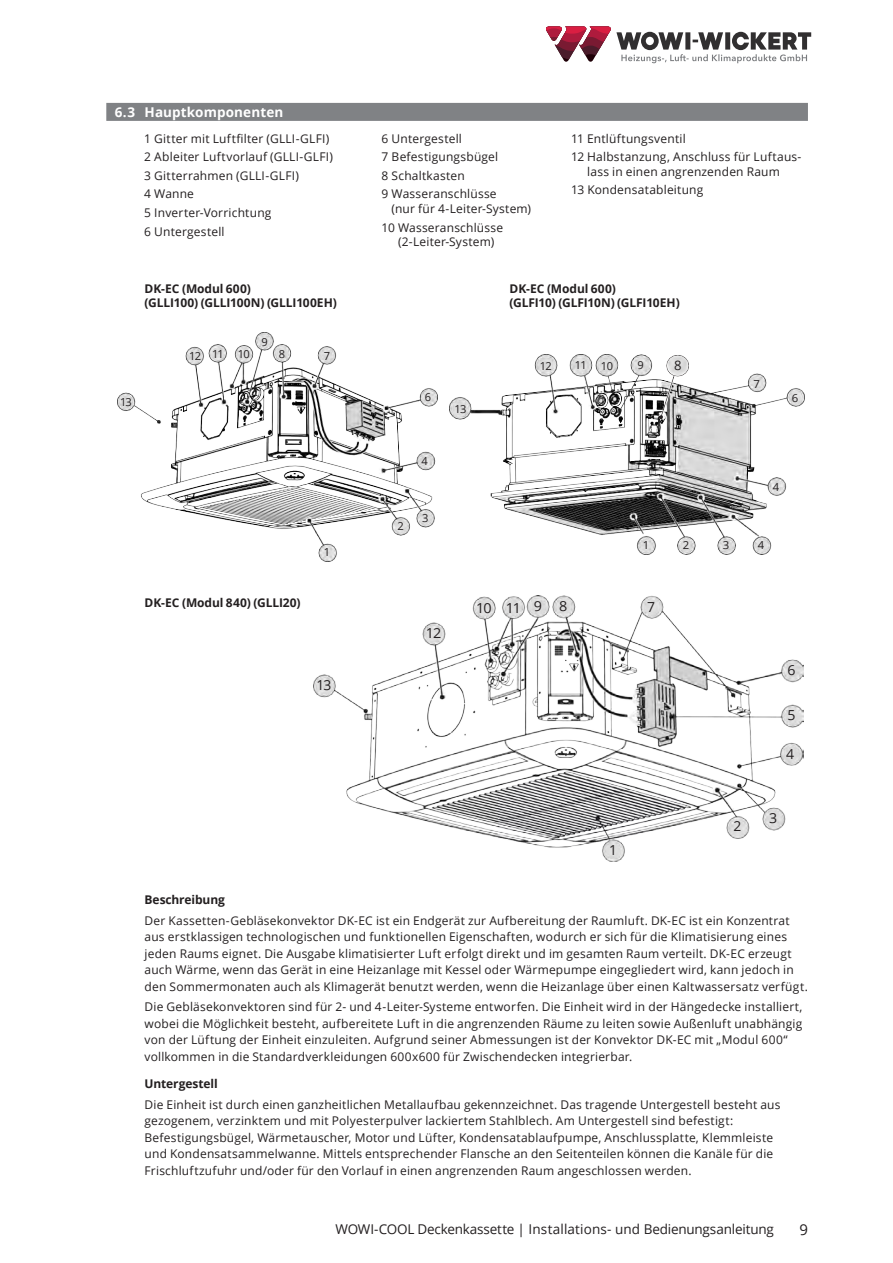
<style>
.page{position:relative;width:893px;height:1263px;background:#fff}
.page>*{position:absolute;margin:0;border:0;box-sizing:border-box;transform-origin:0 0}
.t1{font:15px "Open Sans";color:#231f20}
.t2{font:13.8px "Open Sans";letter-spacing:-.065em;color:#231f20}
.t3{font:13.8px "Open Sans";letter-spacing:-.065em;color:#231f20;scale:1.04 1}
.t4{font:13.5px "Open Sans";letter-spacing:-.01em;color:#231f20}
.t5{font:700 13.5px "Open Sans";letter-spacing:.01em;color:#fff}
.t6{font:13.05px "Open Sans";color:#231f20}
.t7{font:12px/16.5px "Open Sans";letter-spacing:.015em;color:#231f20}
.t8{font:700 12px/14.4px "Open Sans";letter-spacing:-.01em;color:#231f20}
.t9{font:11.4px "Open Sans";color:#231f20}
.t10{font:11.1px "Open Sans";letter-spacing:-.06em;color:#231f20}
</style>
<div class="page">
<svg style="left:546px;top:27px;width:265px;height:36px"></svg>
<div style="left:106px;top:103px;width:702px;height:18px;background:#808285"></div>
<img style="left:450px;top:355px;width:354px;height:200px">
<img style="left:117px;top:332px;width:321px;height:229px">
<img style="left:660px;top:355px;width:29px;height:64px">
<img style="left:313px;top:595px;width:490px;height:267px">
<p class="t5" style="left:115px;top:102px;width:170px">6.3 Hauptkomponenten</p>
<p class="t7" style="left:144px;top:129px;width:190px;line-height:18.6px">1 Gitter mit Luftfilter (GLLI-GLFI)<br>2 Ableiter Luftvorlauf (GLLI-GLFI)<br>3 Gitterrahmen (GLLI-GLFI)<br>4 Wanne<br>5 Inverter-Vorrichtung<br>6 Untergestell</p>
<p class="t7" style="left:382px;top:129px;width:118px;line-height:18.6px">6 Untergestell<br>7 Befestigungsbügel<br>8 Schaltkasten<br>9 Wasseranschlüsse</p>
<p class="t7" style="left:382px;top:199px;width:151px;line-height:18.6px;text-indent:10px">(nur für 4-Leiter-System)<br>10 Wasseranschlüsse</p>
<p class="t7" style="left:398px;top:233px;width:98px">(2-Leiter-System)</p>
<p class="t7" style="left:571px;top:129px;width:232px;line-height:18.6px">11 Entlüftungsventil<br>12 Halbstanzung, Anschluss für Luftaus-</p>
<p class="t7" style="left:571px;top:162px;width:210px;line-height:18.6px;text-indent:16px">lass in einen angrenzenden Raum<br>13 Kondensatableitung</p>
<p class="t8" style="left:145px;top:281px;width:194px">DK-EC (Modul 600)<br>(GLLI100) (GLLI100N) (GLLI100EH)</p>
<p class="t8" style="left:510px;top:281px;width:172px">DK-EC (Modul 600)<br>(GLFI10) (GLFI10N) (GLFI10EH)</p>
<p class="t10" style="left:120px;top:394px;width:13px">13</p>
<p class="t10" style="left:189px;top:347px;width:36px">12 11</p>
<p class="t10" style="left:238px;top:347px;width:14px">10</p>
<p class="t10" style="left:262px;top:334px;width:8px">9</p>
<p class="t10" style="left:279px;top:346px;width:8px">8</p>
<p class="t10" style="left:324px;top:349px;width:8px">7</p>
<p class="t8" style="left:145px;top:595px;width:157px">DK-EC (Modul 840) (GLLI20)</p>
<p class="t10" style="left:324px;top:545px;width:8px">1</p>
<p class="t2" style="left:317px;top:676px;width:16px">13</p>
<p class="t10" style="left:425px;top:389px;width:8px">6</p>
<p class="t10" style="left:421px;top:453px;width:8px">4</p>
<p class="t10" style="left:397px;top:518px;width:8px">2</p>
<p class="t10" style="left:422px;top:510px;width:8px">3</p>
<p class="t10" style="left:454px;top:401px;width:14px">13</p>
<p class="t10" style="left:540px;top:358px;width:14px">12</p>
<p class="t10" style="left:575px;top:358px;width:13px">11</p>
<p class="t10" style="left:638px;top:357px;width:8px">9</p>
<p class="t10" style="left:601px;top:358px;width:14px">10</p>
<p class="t6" style="left:674px;top:356px;width:9px">8</p>
<p class="t10" style="left:753px;top:376px;width:8px">7</p>
<p class="t9" style="left:758px;top:377px;width:8px">8</p>
<p class="t10" style="left:792px;top:390px;width:8px">6</p>
<p class="t10" style="left:773px;top:479px;width:8px">4</p>
<p class="t10" style="left:643px;top:537px;width:8px">1</p>
<p class="t10" style="left:683px;top:538px;width:8px">2</p>
<p class="t10" style="left:723px;top:538px;width:8px">3</p>
<p class="t10" style="left:758px;top:538px;width:8px">4</p>
<p class="t3" style="left:426px;top:624px;width:16px">12</p>
<p class="t3" style="left:476px;top:598px;width:89px">10119 8</p>
<p class="t2" style="left:647px;top:597px;width:9px">7</p>
<p class="t2" style="left:787px;top:661px;width:10px">6</p>
<p class="t2" style="left:787px;top:705px;width:10px">5</p>
<p class="t2" style="left:786px;top:744px;width:11px">45</p>
<p class="t2" style="left:609px;top:841px;width:9px">1</p>
<p class="t2" style="left:733px;top:817px;width:9px">2</p>
<p class="t2" style="left:769px;top:809px;width:10px">3</p>
<p class="t8" style="left:145px;top:892px;width:82px">Beschreibung</p>
<p class="t7" style="left:145px;top:912px;width:665px">Der Kassetten-Gebläsekonvektor DK-EC ist ein Endgerät zur Aufbereitung der Raumluft. DK-EC ist ein Konzentrat aus erstklassigen technologischen und funktionellen Eigenschaften, wodurch er sich für die Klimatisierung eines jeden Raums eignet. Die Ausgabe klimatisierter Luft erfolgt direkt und im gesamten Raum verteilt. DK-EC erzeugt auch Wärme, wenn das Gerät in eine Heizanlage mit Kessel oder Wärmepumpe eingegliedert wird, kann jedoch in den Sommermonaten auch als Klimagerät benutzt werden, wenn die Heizanlage über einen Kaltwassersatz verfügt.</p>
<p class="t7" style="left:145px;top:998px;width:659px">Die Gebläsekonvektoren sind für 2- und 4-Leiter-Systeme entworfen. Die Einheit wird in der Hängedecke installiert, wobei die Möglichkeit besteht, aufbereitete Luft in die angrenzenden Räume zu leiten sowie Außenluft unabhängig von der Lüftung der Einheit einzuleiten. Aufgrund seiner Abmessungen ist der Konvektor DK-EC mit „Modul 600“ vollkommen in die Standardverkleidungen 600x600 für Zwischendecken integrierbar.</p>
<p class="t8" style="left:145px;top:1076px;width:75px">Untergestell</p>
<p class="t7" style="left:145px;top:1096px;width:637px">Die Einheit ist durch einen ganzheitlichen Metallaufbau gekennzeichnet. Das tragende Untergestell besteht aus gezogenem, verzinktem und mit Polyesterpulver lackiertem Stahlblech. Am Untergestell sind befestigt:<br>Befestigungsbügel, Wärmetauscher, Motor und Lüfter, Kondensatablaufpumpe, Anschlussplatte, Klemmleiste und Kondensatsammelwanne. Mittels entsprechender Flansche an den Seitenteilen können die Kanäle für die Frischluftzufuhr und/oder für den Vorlauf in einen angrenzenden Raum angeschlossen werden.</p>
<p class="t4" style="left:335px;top:1219px;width:440px">WOWI-COOL Deckenkassette | Installations- und Bedienungsanleitung</p>
<p class="t1" style="left:799px;top:1219px;width:10px">9</p>
</div>
